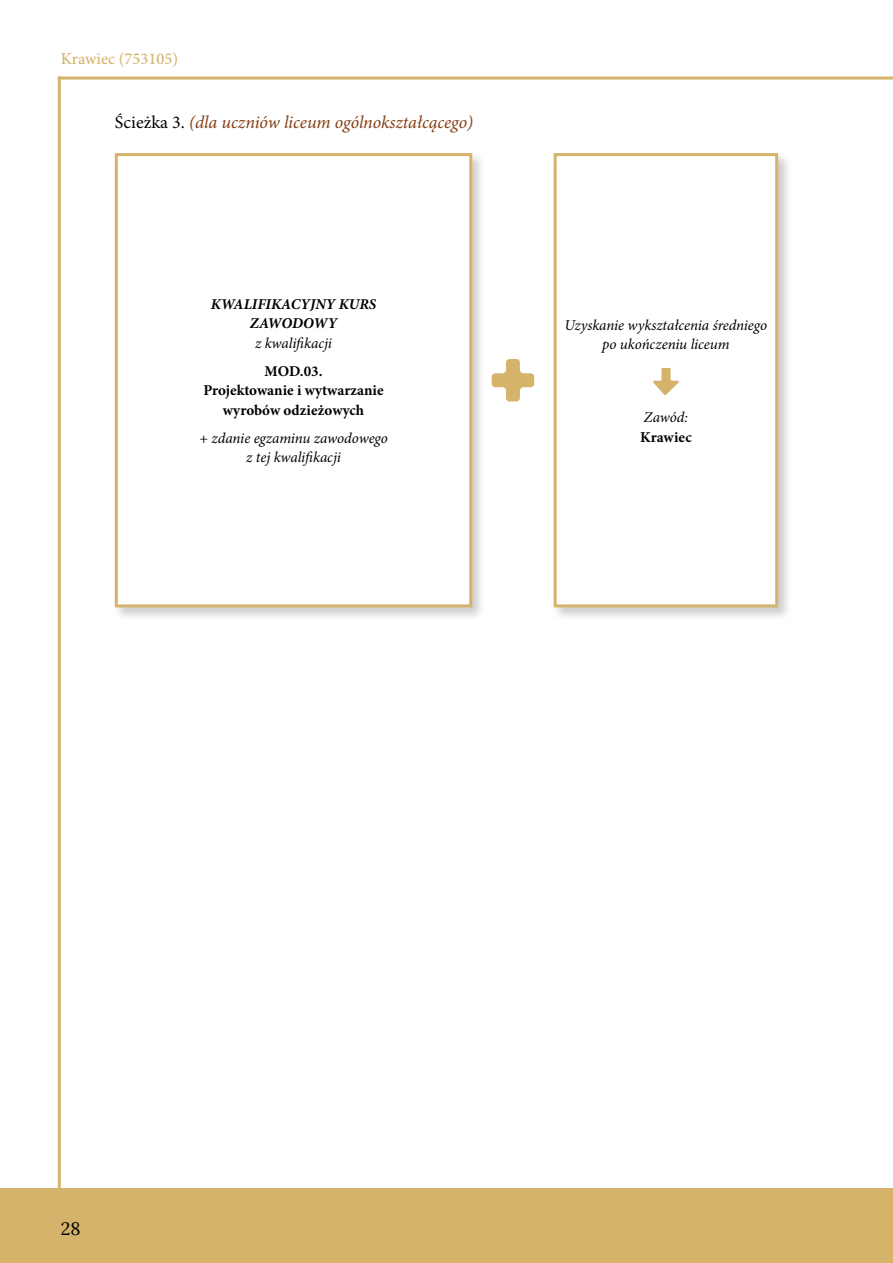
<style>
.page{position:relative;width:893px;height:1263px;background:#fff}
.page>*{position:absolute;margin:0;border:0;box-sizing:border-box;transform-origin:0 0}
.t1{font:italic 18px "Minion Pro";letter-spacing:-.005em;color:#843d12}
.t2{font:18px "Lora";color:#000}
.t3{font:500 16.5px "Minion Pro";color:#d5b36b}
.t4{font:italic 15px/19.5px "Minion Pro";letter-spacing:-.005em;color:#000;text-align:center}
.t5{font:700 15px/19.5px "Minion Pro";color:#000;text-align:center}
.t6{font:italic 700 15px/19.5px "Minion Pro";color:#000;text-align:center}
.s1{font-style:normal;color:#000}
</style>
<div class="page">
<div style="left:0;top:1188px;width:893px;height:75px;background:#d5b36b"></div>
<hr style="left:58px;top:77px;width:3px;height:1113px;background:#d5b36b">
<hr style="left:58px;top:77px;width:835px;height:3px;background:#d5b36b">
<div style="left:112px;top:151px;width:374px;height:470px;background:#000;opacity:.2"></div>
<div style="left:116px;top:155px;width:355px;height:451px;background:#fff"></div>
<div style="left:115px;top:153px;width:357px;height:454px;border:3px solid #d5b36b"></div>
<div style="left:551px;top:151px;width:241px;height:470px;background:#000;opacity:.2"></div>
<div style="left:555px;top:155px;width:222px;height:451px;background:#fff"></div>
<svg style="left:653px;top:368px;width:26px;height:27px"></svg>
<div style="left:554px;top:153px;width:224px;height:454px;border:3px solid #d5b36b"></div>
<svg style="left:492px;top:359px;width:42px;height:42px"></svg>
<p class="t3" style="left:61px;top:48px;width:119px">Krawiec (753105)</p>
<p class="t1" style="left:115px;top:110px;width:360px"><span class="s1">Ścieżka 3.</span> (dla uczniów liceum ogólnokształcącego)</p>
<p class="t6" style="left:211px;top:294px;width:167px">KWALIFIKACYJNY KURS<br>ZAWODOWY</p>
<p class="t4" style="left:255px;top:333px;width:78px">z kwalifikacji</p>
<p class="t5" style="left:203px;top:361px;width:182px">MOD.03.<br>Projektowanie i wytwarzanie wyrobów odzieżowych</p>
<p class="t4" style="left:199px;top:428px;width:190px">+ zdanie egzaminu zawodowego z tej kwalifikacji</p>
<p class="t4" style="left:565px;top:315px;width:204px">Uzyskanie wykształcenia średniego po ukończeniu liceum</p>
<p class="t4" style="left:644px;top:408px;width:46px">Zawód:</p>
<p class="t5" style="left:640px;top:427px;width:53px">Krawiec</p>
<p class="t2" style="left:61px;top:1215px;width:21px">28</p>
</div>
